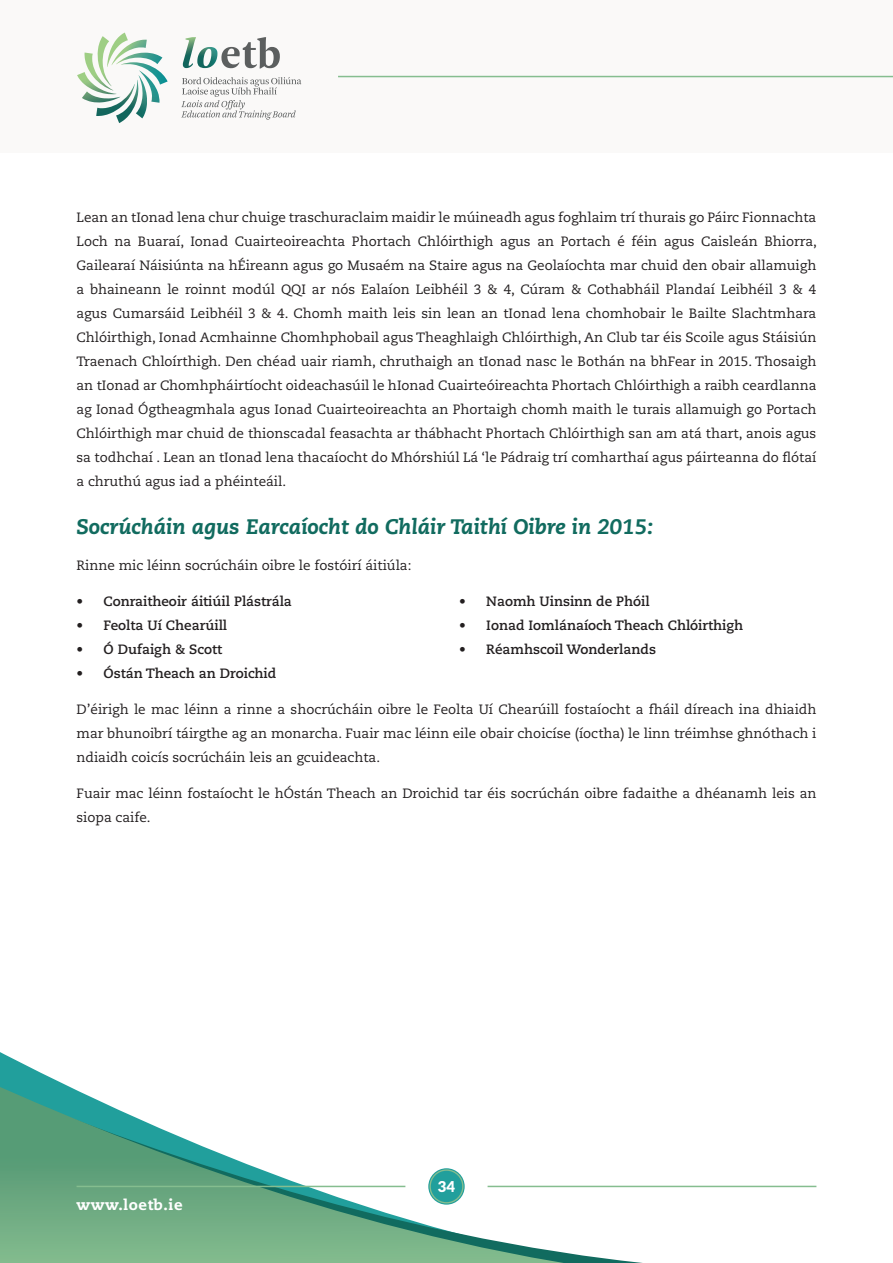
<style>
.page{position:relative;width:893px;height:1263px;background:#fff}
.page>*{position:absolute;margin:0;border:0;box-sizing:border-box;transform-origin:0 0}
.t1{font:italic 800 21px "Caecilia LT Std";color:#116b5f}
.t2{font:900 15px "Lato";color:#fff}
.t3{font:800 14.85px "Caecilia LT Std";letter-spacing:.04em;color:#fff}
.t4{font:13.5px/24px "Caecilia LT Std";color:#231f20;text-align:justify}
.t5{font:700 13.5px "Caecilia LT Std";color:#231f20}
</style>
<div class="page">
<svg style="left:0;top:1052px;width:817px;height:211px"></svg>
<div style="left:0;top:0;width:893px;height:153px;background:#faf9f8"></div>
<svg style="left:428px;top:1168px;width:37px;height:36px"></svg>
<div style="left:429px;top:1169px;width:34px;height:34px;border:1px solid #85bd8f;border-radius:50%"></div>
<hr style="left:77px;top:1186px;width:328px;height:1px;background:#85bd8f">
<hr style="left:488px;top:1186px;width:328px;height:1px;background:#85bd8f">
<hr style="left:338px;top:76px;width:555px;height:1px;background:#85bd8f">
<svg style="left:183px;top:37px;width:97px;height:31px"></svg>
<svg style="left:181px;top:77px;width:120px;height:43px"></svg>
<svg style="left:77px;top:33px;width:91px;height:90px"></svg>
<p class="t4" style="left:77px;top:206px;width:742px">Lean an tIonad lena chur chuige traschuraclaim maidir le múineadh agus foghlaim trí thurais go Páirc Fionnachta Loch na Buaraí, Ionad Cuairteoireachta Phortach Chlóirthigh agus an Portach é féin agus Caisleán Bhiorra, Gailearaí Náisiúnta na hÉireann agus go Musaém na Staire agus na Geolaíochta mar chuid den obair allamuigh a bhaineann le roinnt modúl QQI ar nós Ealaíon Leibhéil 3 &amp; 4, Cúram &amp; Cothabháil Plandaí Leibhéil 3 &amp; 4 agus Cumarsáid Leibhéil 3 &amp; 4. Chomh maith leis sin lean an tIonad lena chomhobair le Bailte Slachtmhara Chlóirthigh, Ionad Acmhainne Chomhphobail agus Theaghlaigh Chlóirthigh, An Club tar éis Scoile agus Stáisiún Traenach Chloírthigh. Den chéad uair riamh, chruthaigh an tIonad nasc le Bothán na bhFear in 2015. Thosaigh an tIonad ar Chomhpháirtíocht oideachasúil le hIonad Cuairteóireachta Phortach Chlóirthigh a raibh ceardlanna ag Ionad Ógtheagmhala agus Ionad Cuairteoireachta an Phortaigh chomh maith le turais allamuigh go Portach Chlóirthigh mar chuid de thionscadal feasachta ar thábhacht Phortach Chlóirthigh san am atá thart, anois agus sa todhchaí . Lean an tIonad lena thacaíocht do Mhórshiúl Lá ‘le Pádraig trí comharthaí agus páirteanna do flótaí a chruthú agus iad a phéinteáil.</p>
<h1 class="t1" style="left:77px;top:514px;width:578px">Socrúcháin agus Earcaíocht do Chláir Taithí Oibre in 2015:</h1>
<p class="t4" style="left:77px;top:554px;width:336px">Rinne mic léinn socrúcháin oibre le fostóirí áitiúla:</p>
<p class="t5" style="left:77px;top:593px;width:217px">• Conraitheoir áitiúil Plástrála</p>
<p class="t5" style="left:77px;top:617px;width:152px">• Feolta Uí Chearúill</p>
<p class="t5" style="left:77px;top:641px;width:147px">• Ó Dufaigh &amp; Scott</p>
<p class="t5" style="left:77px;top:665px;width:201px">• Óstán Theach an Droichid</p>
<p class="t5" style="left:459px;top:593px;width:192px">• Naomh Uinsinn de Phóil</p>
<p class="t5" style="left:459px;top:617px;width:286px">• Ionad Iomlánaíoch Theach Chlóirthigh</p>
<p class="t5" style="left:459px;top:641px;width:198px">• Réamhscoil Wonderlands</p>
<p class="t4" style="left:77px;top:698px;width:741px">D’éirigh le mac léinn a rinne a shocrúcháin oibre le Feolta Uí Chearúill fostaíocht a fháil díreach ina dhiaidh mar bhunoibrí táirgthe ag an monarcha. Fuair mac léinn eile obair choicíse (íoctha) le linn tréimhse ghnóthach i ndiaidh coicís socrúcháin leis an gcuideachta.</p>
<p class="t4" style="left:77px;top:782px;width:741px">Fuair mac léinn fostaíocht le hÓstán Theach an Droichid tar éis socrúchán oibre fadaithe a dhéanamh leis an siopa caife.</p>
<p class="t3" style="left:77px;top:1196px;width:108px">www.loetb.ie</p>
<p class="t2" style="left:438px;top:1175px;width:19px">34</p>
</div>
